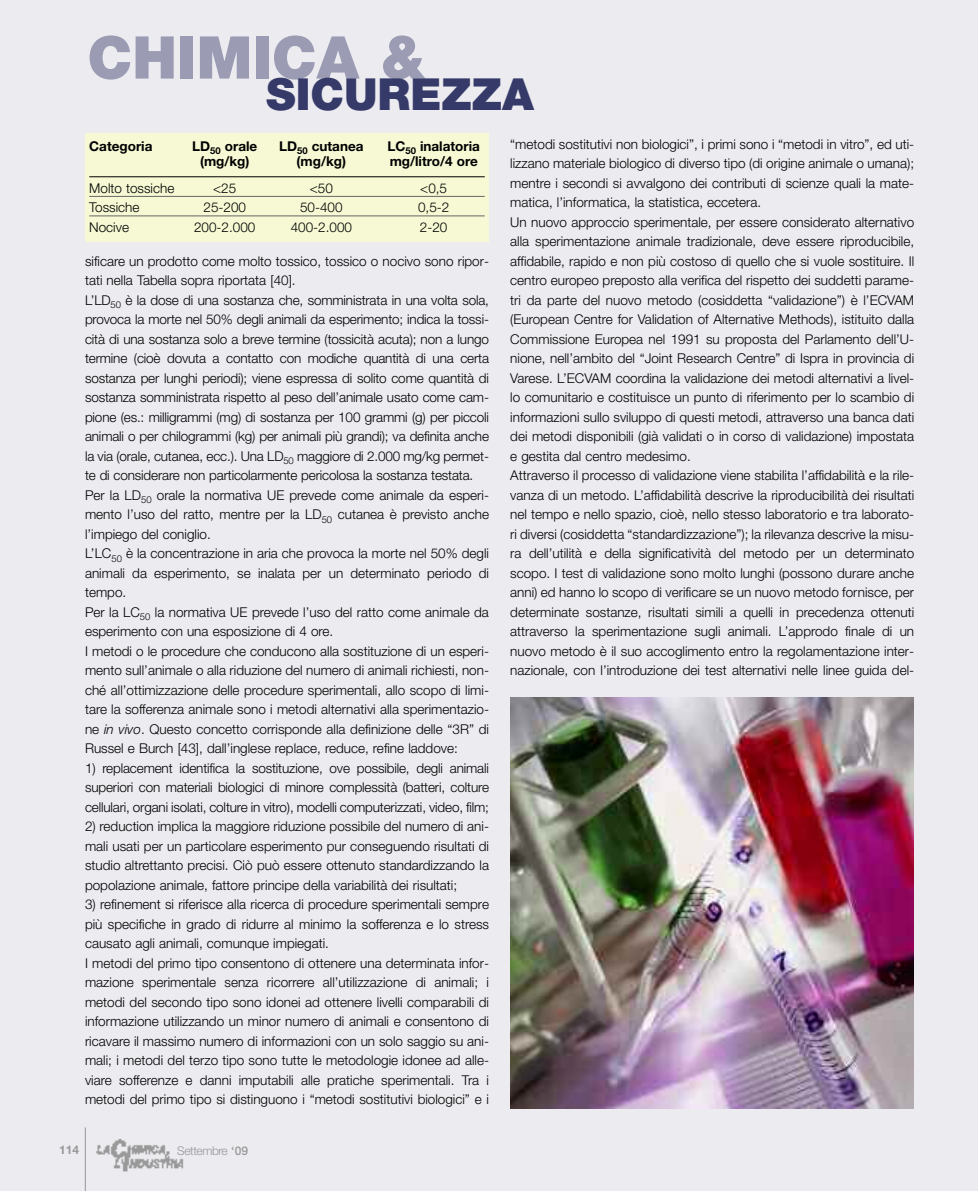
<style>
.page{position:relative;width:978px;height:1191px;background:#ebebf0}
.page>*{position:absolute;margin:0;border:0;box-sizing:border-box;transform-origin:0 0}
.t1{font:900 58.95px "Helvetica Neue";color:#9b9cb4}
.t2{font:900 44.25px "Helvetica Neue";color:#363a68}
.t3{font:300 13.5px/19.5px "Helvetica Neue";color:#000}
.t4{font:700 13.5px "Helvetica Neue";color:#000}
.t5{font:300 12px "Helvetica Neue";letter-spacing:-.035em;color:#999}
.t6{font:700 12px "Helvetica Neue";color:#999}
.s1{font-style:italic}
.s2{font-weight:500}
</style>
<div class="page">
<hr style="left:85px;top:1127px;width:1px;height:64px;background:#999">
<img style="left:96px;top:1139px;width:88px;height:33px">
<div style="left:85px;top:133px;width:404px;height:108px;background:#f6f9d3"></div>
<hr style="left:89px;top:176px;width:396px;height:1px;background:#000">
<hr style="left:89px;top:196px;width:396px;height:1px;background:#666">
<hr style="left:89px;top:216px;width:396px;height:1px;background:#666">
<img style="left:510px;top:697px;width:403px;height:411px">
<h1 class="t1" style="left:87px;top:36px;width:339px">CHIMICA &amp;</h1>
<h2 class="t2" style="left:266px;top:78px;width:269px">SICUREZZA</h2>
<p class="t4" style="left:89px;top:141px;width:65px">Categoria</p>
<p class="t4" style="left:192px;top:141px;width:67px">LD<sub>50</sub> orale</p>
<p class="t4" style="left:279px;top:141px;width:86px">LD<sub>50</sub> cutanea</p>
<p class="t4" style="left:387px;top:141px;width:94px">LC<sub>50</sub> inalatoria</p>
<p class="t4" style="left:200px;top:156px;width:51px">(mg/kg)</p>
<p class="t4" style="left:297px;top:156px;width:51px">(mg/kg)</p>
<p class="t4" style="left:390px;top:156px;width:90px">mg/litro/4 ore</p>
<p class="t3" style="left:89px;top:179px;width:87px">Molto tossiche</p>
<p class="t3" style="left:213px;top:179px;width:25px">&lt;25</p>
<p class="t3" style="left:310px;top:179px;width:25px">&lt;50</p>
<p class="t3" style="left:420px;top:179px;width:28px">&lt;0,5</p>
<p class="t3" style="left:89px;top:199px;width:52px">Tossiche</p>
<p class="t3" style="left:203px;top:199px;width:44px">25-200</p>
<p class="t3" style="left:300px;top:199px;width:44px">50-400</p>
<p class="t3" style="left:418px;top:199px;width:33px">0,5-2</p>
<p class="t3" style="left:89px;top:218px;width:41px">Nocive</p>
<p class="t3" style="left:194px;top:218px;width:63px">200-2.000</p>
<p class="t3" style="left:291px;top:218px;width:63px">400-2.000</p>
<p class="t3" style="left:420px;top:218px;width:29px">2-20</p>
<p class="t3" style="left:85px;top:252px;width:405px">sificare un prodotto come molto tossico, tossico o nocivo sono ripor&shy;tati nella Tabella sopra riportata [40].<br>L’LD<sub>50</sub> è la dose di una sostanza che, somministrata in una volta sola, provoca la morte nel 50% degli animali da esperimento; indica la tossi&shy;cità di una sostanza solo a breve termine (tossicità acuta); non a lungo termine (cioè dovuta a contatto con modiche quantità di una certa sostanza per lunghi periodi); viene espressa di solito come quantità di sostanza somministrata rispetto al peso dell’animale usato come cam&shy;pione (es.: milligrammi (mg) di sostanza per 100 grammi (g) per piccoli animali o per chilogrammi (kg) per animali più grandi); va definita anche la via (orale, cutanea, ecc.). Una LD<sub>50</sub> maggiore di 2.000 mg/kg permet&shy;te di considerare non particolarmente pericolosa la sostanza testata.<br>Per la LD<sub>50</sub> orale la normativa UE prevede come animale da esperi&shy;mento l’uso del ratto, mentre per la LD<sub>50</sub> cutanea è previsto anche l’impiego del coniglio.<br>L’LC<sub>50</sub> è la concentrazione in aria che provoca la morte nel 50% degli animali da esperimento, se inalata per un determinato periodo di tempo.<br>Per la LC<sub>50</sub> la normativa UE prevede l’uso del ratto come animale da esperimento con una esposizione di 4 ore.<br>I metodi o le procedure che conducono alla sostituzione di un esperi&shy;mento sull’animale o alla riduzione del numero di animali richiesti, non&shy;ché all’ottimizzazione delle procedure sperimentali, allo scopo di limi&shy;tare la sofferenza animale sono i metodi alternativi alla sperimentazio&shy;ne <span class="s1">in vivo</span>. Questo concetto corrisponde alla definizione delle “3R” di Russel e Burch [43], dall’inglese replace, reduce, refine laddove:</p>
<p class="t3" style="left:85px;top:759px;width:405px;text-align:justify">1) replacement identifica la sostituzione, ove possibile, degli animali superiori con materiali biologici di minore complessità (batteri, colture cellulari, organi isolati, colture in vitro), modelli computerizzati, video, film;</p>
<p class="t3" style="left:85px;top:818px;width:405px;text-align:justify">2) reduction implica la maggiore riduzione possibile del numero di ani&shy;mali usati per un particolare esperimento pur conseguendo risultati di studio altrettanto precisi. Ciò può essere ottenuto standardizzando la popolazione animale, fattore principe della variabilità dei risultati;</p>
<p class="t3" style="left:85px;top:896px;width:405px">3) refinement si riferisce alla ricerca di procedure sperimentali sempre più specifiche in grado di ridurre al minimo la sofferenza e lo stress causato agli animali, comunque impiegati.<br>I metodi del primo tipo consentono di ottenere una determinata infor&shy;mazione sperimentale senza ricorrere all’utilizzazione di animali; i metodi del secondo tipo sono idonei ad ottenere livelli comparabili di informazione utilizzando un minor numero di animali e consentono di ricavare il massimo numero di informazioni con un solo saggio su ani&shy;mali; i metodi del terzo tipo sono tutte le metodologie idonee ad alle&shy;viare sofferenze e danni imputabili alle pratiche sperimentali. Tra i metodi del primo tipo si distinguono i “metodi sostitutivi biologici” e i</p>
<p class="t6" style="left:59px;top:1145px;width:22px">114</p>
<p class="t5" style="left:177px;top:1146px;width:72px">Settembre <span class="s2">‘09</span></p>
<p class="t3" style="left:510px;top:135px;width:405px">“metodi sostitutivi non biologici”, i primi sono i “metodi in vitro”, ed uti&shy;lizzano materiale biologico di diverso tipo (di origine animale o umana); mentre i secondi si avvalgono dei contributi di scienze quali la mate&shy;matica, l’informatica, la statistica, eccetera.<br>Un nuovo approccio sperimentale, per essere considerato alternativo alla sperimentazione animale tradizionale, deve essere riproducibile, affidabile, rapido e non più costoso di quello che si vuole sostituire. Il centro europeo preposto alla verifica del rispetto dei suddetti parame&shy;tri da parte del nuovo metodo (cosiddetta “validazione”) è l’ECVAM (European Centre for Validation of Alternative Methods), istituito dalla Commissione Europea nel 1991 su proposta del Parlamento dell’U&shy;nione, nell’ambito del “Joint Research Centre” di Ispra in provincia di Varese. L’ECVAM coordina la validazione dei metodi alternativi a livel&shy;lo comunitario e costituisce un punto di riferimento per lo scambio di informazioni sullo sviluppo di questi metodi, attraverso una banca dati dei metodi disponibili (già validati o in corso di validazione) impostata e gestita dal centro medesimo.<br>Attraverso il processo di validazione viene stabilita l’affidabilità e la rile&shy;vanza di un metodo. L’affidabilità descrive la riproducibilità dei risultati nel tempo e nello spazio, cioè, nello stesso laboratorio e tra laborato&shy;ri diversi (cosiddetta “standardizzazione”); la rilevanza descrive la misu&shy;ra dell’utilità e della significatività del metodo per un determinato scopo. I test di validazione sono molto lunghi (possono durare anche anni) ed hanno lo scopo di verificare se un nuovo metodo fornisce, per determinate sostanze, risultati simili a quelli in precedenza ottenuti attraverso la sperimentazione sugli animali. L’approdo finale di un nuovo metodo è il suo accoglimento entro la regolamentazione inter&shy;nazionale, con l’introduzione dei test alternativi nelle linee guida del-</p>
</div>
